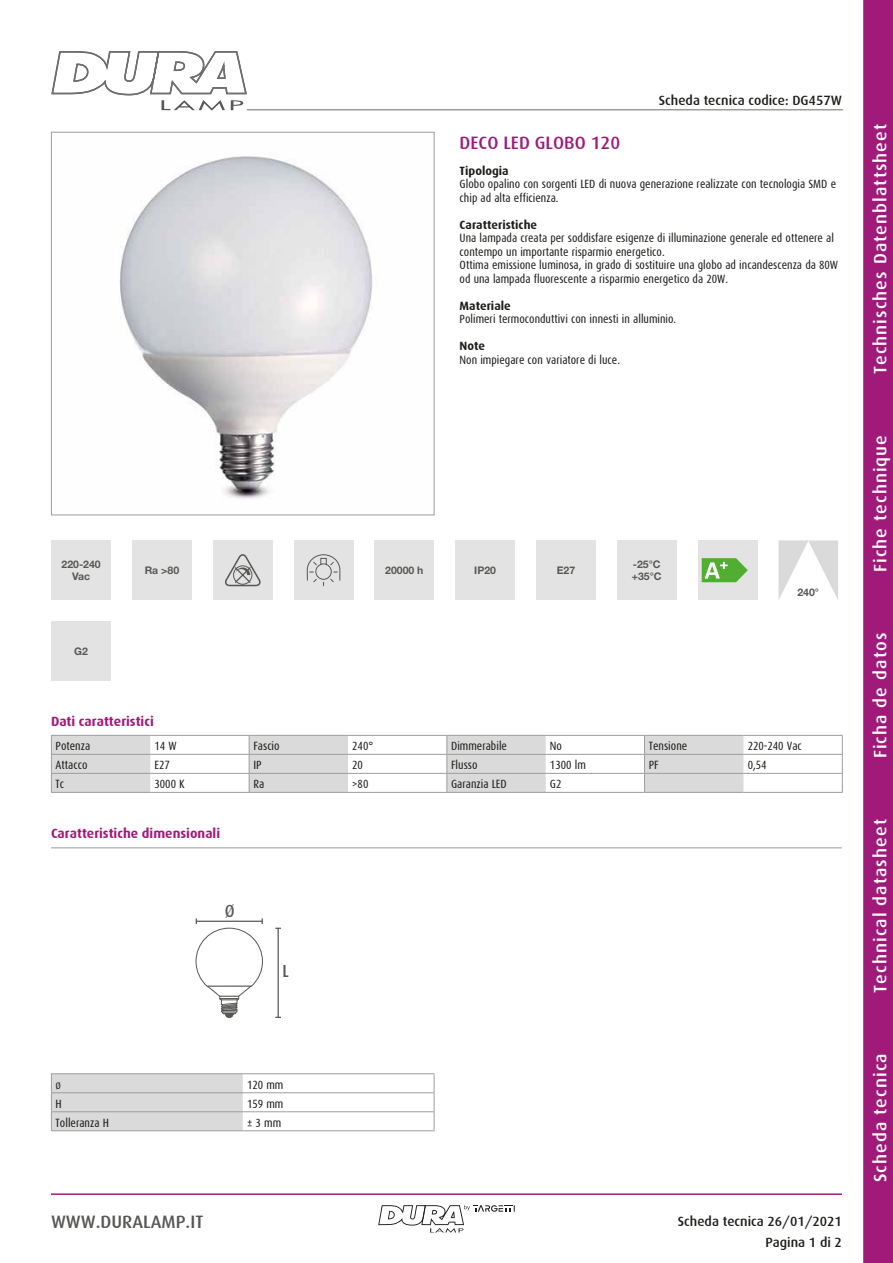
<style>
.page{position:relative;width:893px;height:1263px;background:#fff}
.page>*{position:absolute;margin:0;border:0;box-sizing:border-box;transform-origin:0 0}
.t1{font:500 18px "Dax";letter-spacing:.06em;color:#fff}
.t2{font:500 18px "Dax";color:#575756}
.t3{font:500 18px "Dax";color:#a01b79}
.t4{font:500 17.55px "Dax Condensed";color:#575756}
.t5{font:500 13.5px/21.3px "Dax";color:#1d1d1b;text-align:right}
.t6{font:700 13.5px "Dax";color:#a01b79}
.t7{font:12px/13.5px "Dax Condensed";color:#1d1d1b}
.t8{font:700 12px "Dax";color:#1d1d1b}
.t9{font:700 10.5px/12.6px "Helvetica Neue LT Std";color:#585856;text-align:center}
</style>
<div class="page">
<svg style="left:863px;top:0;width:30px;height:1263px;background:#a2207b"></svg>
<hr style="left:51px;top:1193px;width:791px;height:2px;background:#a01b79">
<svg style="left:51px;top:51px;width:197px;height:60px"></svg>
<svg style="left:378px;top:1205px;width:137px;height:28px"></svg>
<hr style="left:247px;top:109px;width:596px;height:1px;background:#9d9d9c">
<img style="left:119px;top:156px;width:254px;height:343px">
<div style="left:51px;top:132px;width:383px;height:383px;border:1px solid #9d9d9c"></div>
<div style="left:51px;top:540px;width:60px;height:60px;background:#e3e3e3"></div>
<div style="left:617px;top:540px;width:59px;height:60px;background:#e3e3e3"></div>
<div style="left:375px;top:540px;width:59px;height:60px;background:#e3e3e3"></div>
<div style="left:132px;top:540px;width:60px;height:60px;background:#e3e3e3"></div>
<div style="left:698px;top:540px;width:59px;height:60px;background:#e3e3e3"></div>
<svg style="left:702px;top:558px;width:46px;height:24px"></svg>
<div style="left:455px;top:540px;width:60px;height:60px;background:#e3e3e3"></div>
<div style="left:213px;top:540px;width:60px;height:60px;background:#e3e3e3"></div>
<svg style="left:225px;top:554px;width:36px;height:33px"></svg>
<svg style="left:778px;top:540px;width:60px;height:60px"></svg>
<div style="left:536px;top:540px;width:60px;height:60px;background:#e3e3e3"></div>
<div style="left:294px;top:540px;width:59px;height:60px;background:#e3e3e3"></div>
<svg style="left:306px;top:554px;width:35px;height:33px"></svg>
<div style="left:51px;top:621px;width:60px;height:60px;background:#e3e3e3"></div>
<hr style="left:743px;top:735px;width:100px;height:1px;background:#9d9d9c">
<hr style="left:743px;top:754px;width:100px;height:1px;background:#9d9d9c">
<hr style="left:743px;top:773px;width:100px;height:1px;background:#9d9d9c">
<svg style="left:842px;top:736px;width:1px;height:56px"></svg>
<hr style="left:51px;top:792px;width:99px;height:1px;background:#9d9d9c">
<hr style="left:150px;top:792px;width:99px;height:1px;background:#9d9d9c">
<hr style="left:348px;top:792px;width:99px;height:1px;background:#9d9d9c">
<hr style="left:546px;top:792px;width:99px;height:1px;background:#9d9d9c">
<hr style="left:743px;top:792px;width:100px;height:1px;background:#9d9d9c">
<hr style="left:249px;top:792px;width:99px;height:1px;background:#9d9d9c">
<hr style="left:447px;top:792px;width:99px;height:1px;background:#9d9d9c">
<svg style="left:51px;top:735px;width:692px;height:57px"></svg>
<hr style="left:645px;top:792px;width:98px;height:1px;background:#9d9d9c">
<hr style="left:51px;top:1073px;width:192px;height:1px;background:#9d9d9c">
<hr style="left:243px;top:1073px;width:191px;height:1px;background:#9d9d9c">
<hr style="left:243px;top:1092px;width:191px;height:1px;background:#9d9d9c">
<svg style="left:51px;top:1074px;width:192px;height:56px;background:#d6d6d6"></svg>
<hr style="left:243px;top:1111px;width:191px;height:1px;background:#9d9d9c">
<svg style="left:434px;top:1074px;width:1px;height:56px"></svg>
<hr style="left:51px;top:1130px;width:192px;height:1px;background:#9d9d9c">
<hr style="left:243px;top:1130px;width:191px;height:1px;background:#9d9d9c">
<svg style="left:195px;top:918px;width:68px;height:100px"></svg>
<hr style="left:278px;top:928px;width:1px;height:89px;background:#575756">
<hr style="left:51px;top:847px;width:791px;height:1px;background:#9d9d9c">
<p class="t5" style="left:659px;top:90px;width:185px">Scheda tecnica codice: DG457W</p>
<h1 class="t3" style="left:460px;top:132px;width:162px">DECO LED GLOBO 120</h1>
<p class="t8" style="left:460px;top:164px;width:51px">Tipologia</p>
<p class="t7" style="left:460px;top:178px;width:378px">Globo opalino con sorgenti LED di nuova generazione realizzate con tecnologia SMD e chip ad alta efficienza.</p>
<p class="t8" style="left:460px;top:218px;width:79px">Caratteristiche</p>
<p class="t7" style="left:460px;top:232px;width:380px">Una lampada creata per soddisfare esigenze di illuminazione generale ed ottenere al contempo un importante risparmio energetico.<br>Ottima emissione luminosa, in grado di sostituire una globo ad incandescenza da 80W od una lampada fluorescente a risparmio energetico da 20W.</p>
<p class="t8" style="left:460px;top:299px;width:53px">Materiale</p>
<p class="t7" style="left:460px;top:313px;width:218px">Polimeri termoconduttivi con innesti in alluminio.</p>
<p class="t8" style="left:460px;top:340px;width:27px">Note</p>
<p class="t7" style="left:460px;top:353px;width:162px">Non impiegare con variatore di luce.</p>
<p class="t9" style="left:62px;top:557px;width:41px">220-240<br>Vac</p>
<p class="t9" style="left:632px;top:557px;width:31px;text-align:left">-25°C +35°C</p>
<p class="t9" style="left:145px;top:564px;width:36px">Ra &gt;80</p>
<p class="t9" style="left:385px;top:564px;width:40px">20000 h</p>
<p class="t9" style="left:474px;top:564px;width:23px">IP20</p>
<p class="t9" style="left:557px;top:564px;width:20px">E27</p>
<p class="t9" style="left:74px;top:644px;width:15px">G2</p>
<p class="t9" style="left:797px;top:585px;width:23px">240°</p>
<p class="t6" style="left:51px;top:714px;width:104px">Dati caratteristici</p>
<p class="t7" style="left:56px;top:739px;width:36px">Potenza</p>
<p class="t7" style="left:155px;top:739px;width:24px">14 W</p>
<p class="t7" style="left:253px;top:739px;width:28px">Fascio</p>
<p class="t7" style="left:352px;top:739px;width:23px">240°</p>
<p class="t7" style="left:451px;top:739px;width:57px">Dimmerabile</p>
<p class="t7" style="left:550px;top:739px;width:14px">No</p>
<p class="t7" style="left:649px;top:739px;width:40px">Tensione</p>
<p class="t7" style="left:748px;top:739px;width:56px">220-240 Vac</p>
<p class="t7" style="left:56px;top:758px;width:33px">Attacco</p>
<p class="t7" style="left:154px;top:758px;width:17px">E27</p>
<p class="t7" style="left:253px;top:758px;width:10px">IP</p>
<p class="t7" style="left:352px;top:758px;width:12px">20</p>
<p class="t7" style="left:451px;top:758px;width:28px">Flusso</p>
<p class="t7" style="left:550px;top:758px;width:37px">1300 lm</p>
<p class="t7" style="left:649px;top:758px;width:11px">PF</p>
<p class="t7" style="left:748px;top:758px;width:21px">0,54</p>
<p class="t7" style="left:56px;top:777px;width:10px">Tc</p>
<p class="t7" style="left:154px;top:777px;width:32px">3000 K</p>
<p class="t7" style="left:253px;top:777px;width:12px">Ra</p>
<p class="t7" style="left:352px;top:777px;width:18px">&gt;80</p>
<p class="t7" style="left:451px;top:777px;width:57px">Garanzia LED</p>
<p class="t7" style="left:550px;top:777px;width:13px">G2</p>
<p class="t6" style="left:51px;top:826px;width:171px">Caratteristiche dimensionali</p>
<h2 class="t4" style="left:225px;top:902px;width:11px">Ø</h2>
<h2 class="t4" style="left:282px;top:961px;width:8px">L</h2>
<p class="t7" style="left:56px;top:1078px;width:7px">ø</p>
<p class="t7" style="left:247px;top:1078px;width:38px">120 mm</p>
<p class="t7" style="left:56px;top:1097px;width:8px">H</p>
<p class="t7" style="left:247px;top:1097px;width:38px">159 mm</p>
<p class="t7" style="left:56px;top:1116px;width:55px">Tolleranza H</p>
<p class="t7" style="left:247px;top:1116px;width:36px">± 3 mm</p>
<h1 class="t2" style="left:51px;top:1212px;width:154px">WWW.DURALAMP.IT</h1>
<p class="t5" style="left:678px;top:1211px;width:166px">Scheda tecnica 26/01/2021<br>Pagina 1 di 2</p>
<h1 class="t1" style="left:870px;top:374px;width:252px;rotate:-90deg">Technisches Datenblattsheet</h1>
<h1 class="t1" style="left:870px;top:572px;width:139px;rotate:-90deg">Fiche technique</h1>
<h1 class="t1" style="left:870px;top:758px;width:127px;rotate:-90deg">Ficha de datos</h1>
<h1 class="t1" style="left:870px;top:993px;width:175px;rotate:-90deg">Technical datasheet</h1>
<h1 class="t1" style="left:870px;top:1182px;width:130px;rotate:-90deg">Scheda tecnica</h1>
</div>
